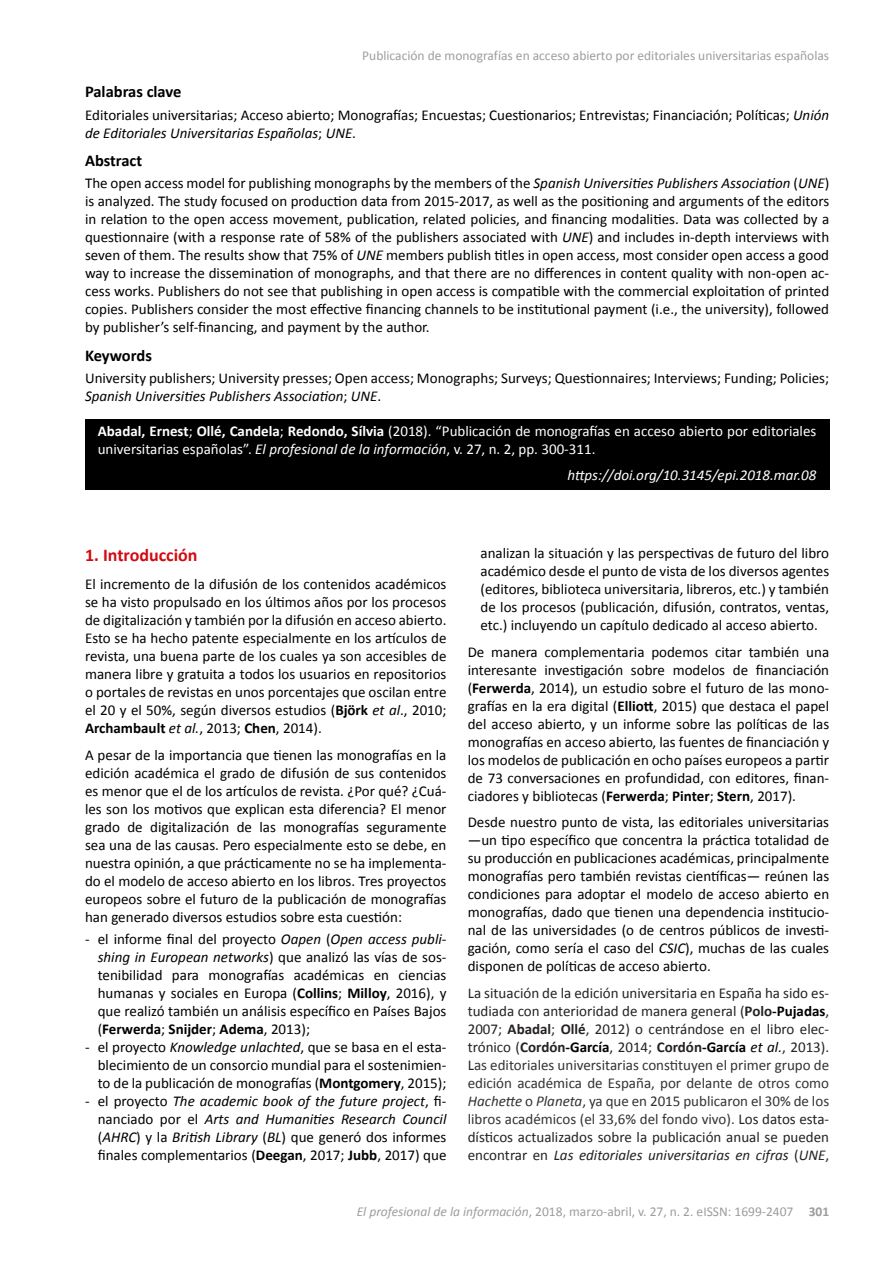
<style>
.page{position:relative;width:893px;height:1263px;background:#fff}
.page>*{position:absolute;margin:0;border:0;box-sizing:border-box;transform-origin:0 0}
.t1{font:700 18px "Calibri";color:#d20a11}
.t2{font:700 16.5px "Calibri";color:#000}
.t3{font:15px/18px "Calibri";color:#000;text-align:justify}
.t4{font:15px/18px "Calibri";color:#252221;text-align:justify}
.t5{font:15px/18px "Calibri";color:#fff}
.t6{font:italic 15px "Calibri";color:#fff}
.t7{font:13.5px "Calibri";color:#9d9d9c}
.s1{font-style:italic}
.s2{font-weight:700}
.s3{font-weight:700;color:#000}
.s4{font-style:italic;color:#000}
.s5{color:#333}
.s6{font-style:italic;color:#333}
</style>
<div class="page">
<div style="left:85px;top:419px;width:744px;height:71px;background:#000"></div>
<p class="t7" style="left:362px;top:47px;width:468px">Publicación de monografías en acceso abierto por editoriales universitarias españolas</p>
<p class="t2" style="left:85px;top:81px;width:98px">Palabras clave</p>
<p class="t3" style="left:85px;top:106px;width:746px">Editoriales universitarias; Acceso abierto; Monografías; Encuestas; Cuestionarios; Entrevistas; Financiación; Políticas; <span class="s1">Unión de Editoriales Universitarias Españolas</span>; <span class="s1">UNE</span>.</p>
<p class="t2" style="left:85px;top:150px;width:59px">Abstract</p>
<p class="t3" style="left:85px;top:174px;width:746px">The open access model for publishing monographs by the members of the <span class="s1">Spanish Universities Publishers Association</span> (<span class="s1">UNE</span>) is analyzed. The study focused on production data from 2015-2017, as well as the positioning and arguments of the editors in relation to the open access movement, publication, related policies, and financing modalities. Data was collected by a questionnaire (with a response rate of 58% of the publishers associated with <span class="s1">UNE</span>) and includes in-depth interviews with seven of them. The results show that 75% of <span class="s1">UNE</span> members publish titles in open access, most consider open access a good way to increase the dissemination of monographs, and that there are no differences in content quality with non-open ac&shy;cess works. Publishers do not see that publishing in open access is compatible with the commercial exploitation of printed copies. Publishers consider the most effective financing channels to be institutional payment (i.e., the university), followed by publisher’s self-financing, and payment by the author.</p>
<p class="t2" style="left:85px;top:345px;width:68px">Keywords</p>
<p class="t3" style="left:85px;top:369px;width:746px">University publishers; University presses; Open access; Monographs; Surveys; Questionnaires; Interviews; Funding; Policies;<br><span class="s1">Spanish Universities Publishers Association</span>; <span class="s1">UNE</span>.</p>
<p class="t5" style="left:98px;top:422px;width:720px"><span class="s2">Abadal, Ernest</span>; <span class="s2">Ollé, Candela</span>; <span class="s2">Redondo, Sílvia</span> (2018). “Publicación de monografías en acceso abierto por editoriales universitarias españolas”. <span class="s1">El profesional de la información</span>, v. 27, n. 2, pp. 300-311.</p>
<p class="t6" style="left:567px;top:465px;width:250px">https://doi.org/10.3145/epi.2018.mar.08</p>
<p class="t1" style="left:85px;top:543px;width:114px">1. Introducción</p>
<p class="t3" style="left:85px;top:575px;width:363px">El incremento de la difusión de los contenidos académicos se ha visto propulsado en los últimos años por los procesos de digitalización y también por la difusión en acceso abierto.<br>Esto se ha hecho patente especialmente en los artículos de revista, una buena parte de los cuales ya son accesibles de manera libre y gratuita a todos los usuarios en repositorios o portales de revistas en unos porcentajes que oscilan entre el 20 y el 50%, según diversos estudios (<span class="s2">Björk</span> <span class="s1">et al</span>., 2010; <span class="s2">Archambault</span> <span class="s1">et al.</span>, 2013; <span class="s2">Chen</span>, 2014).</p>
<p class="t3" style="left:85px;top:746px;width:363px">A pesar de la importancia que tienen las monografías en la edición académica el grado de difusión de sus contenidos es menor que el de los artículos de revista. ¿Por qué? ¿Cuá&shy;les son los motivos que explican esta diferencia? El menor grado de digitalización de las monografías seguramente sea una de las causas. Pero especialmente esto se debe, en nuestra opinión, a que prácticamente no se ha implementa&shy;do el modelo de acceso abierto en los libros. Tres proyectos europeos sobre el futuro de la publicación de monografías han generado diversos estudios sobre esta cuestión:</p>
<p class="t3" style="left:98px;top:930px;width:350px;text-indent:-13px">- el informe final del proyecto <span class="s1">Oapen</span> (<span class="s1">Open access publi&shy;shing in European networks</span>) que analizó las vías de sos&shy;tenibilidad para monografías académicas en ciencias humanas y sociales en Europa (<span class="s2">Collins</span>; <span class="s2">Milloy</span>, 2016), y que realizó también un análisis específico en Países Bajos (<span class="s2">Ferwerda</span>; <span class="s2">Snijder</span>; <span class="s2">Adema</span>, 2013);</p>
<p class="t3" style="left:98px;top:1038px;width:350px;text-indent:-13px">- el proyecto <span class="s1">Knowledge unlachted</span>, que se basa en el esta&shy;blecimiento de un consorcio mundial para el sostenimien&shy;to de la publicación de monografías (<span class="s2">Montgomery</span>, 2015);</p>
<p class="t3" style="left:98px;top:1092px;width:350px;text-indent:-13px">- el proyecto <span class="s1">The academic book of the future project</span>, fi&shy;nanciado por el <span class="s1">Arts and Humanities Research Council </span>(<span class="s1">AHRC</span>) y la <span class="s1">British Library</span> (<span class="s1">BL</span>) que generó dos informes finales complementarios (<span class="s2">Deegan</span>, 2017; <span class="s2">Jubb</span>, 2017) que</p>
<p class="t3" style="left:480px;top:544px;width:350px">analizan la situación y las perspectivas de futuro del libro académico desde el punto de vista de los diversos agentes (editores, biblioteca universitaria, libreros, etc.) y también de los procesos (publicación, difusión, contratos, ventas, etc.) incluyendo un capítulo dedicado al acceso abierto.</p>
<p class="t3" style="left:468px;top:643px;width:363px">De manera complementaria podemos citar también una interesante investigación sobre modelos de financiación (<span class="s2">Ferwerda</span>, 2014), un estudio sobre el futuro de las mono&shy;grafías en la era digital (<span class="s2">Elliott</span>, 2015) que destaca el papel del acceso abierto, y un informe sobre las políticas de las monografías en acceso abierto, las fuentes de financiación y los modelos de publicación en ocho países europeos a partir de 73 conversaciones en profundidad, con editores, finan&shy;ciadores y bibliotecas (<span class="s2">Ferwerda</span>; <span class="s2">Pinter</span>; <span class="s2">Stern</span>, 2017).</p>
<p class="t3" style="left:468px;top:813px;width:363px">Desde nuestro punto de vista, las editoriales universitarias —un tipo específico que concentra la práctica totalidad de su producción en publicaciones académicas, principalmente monografías pero también revistas científicas— reúnen las condiciones para adoptar el modelo de acceso abierto en monografías, dado que tienen una dependencia institucio&shy;nal de las universidades (o de centros públicos de investi&shy;gación, como sería el caso del <span class="s1">CSIC</span>), muchas de las cuales disponen de políticas de acceso abierto.</p>
<p class="t4" style="left:468px;top:984px;width:363px">La situación de la edición universitaria en España ha sido es&shy;tudiada con anterioridad de manera general (<span class="s2">Polo</span><span class="s3">-Pujadas</span>, 2007; <span class="s2">Abadal</span>; <span class="s2">Ollé</span>, 2012) o centrándose en el libro elec&shy;trónico (<span class="s2">Cordón</span><span class="s3">-García</span>, 2014; <span class="s2">Cordón</span><span class="s3">-García</span> <span class="s4">et al.</span>, 2013).<br>L<span class="s5">as editoriales universitarias constituyen el primer grupo de edición académica de España, por delante de otros como </span><span class="s6">Hachette</span> <span class="s5">o</span> <span class="s6">Planeta</span><span class="s5">, ya que en 2015 publicaron el 30% de los libros académicos (el 33,6% del fondo vivo).</span> Los datos esta&shy;dísticos actualizados sobre la publicación anual se pueden encontrar en <span class="s1">Las editoriales universitarias en cifras</span> (<span class="s1">UNE</span>,</p>
<p class="t7" style="left:357px;top:1203px;width:474px"><span class="s1">El profesional de la información</span>, 2018, marzo-abril, v. 27, n. 2. eISSN: 1699-2407 <span class="s2">301</span></p>
</div>
